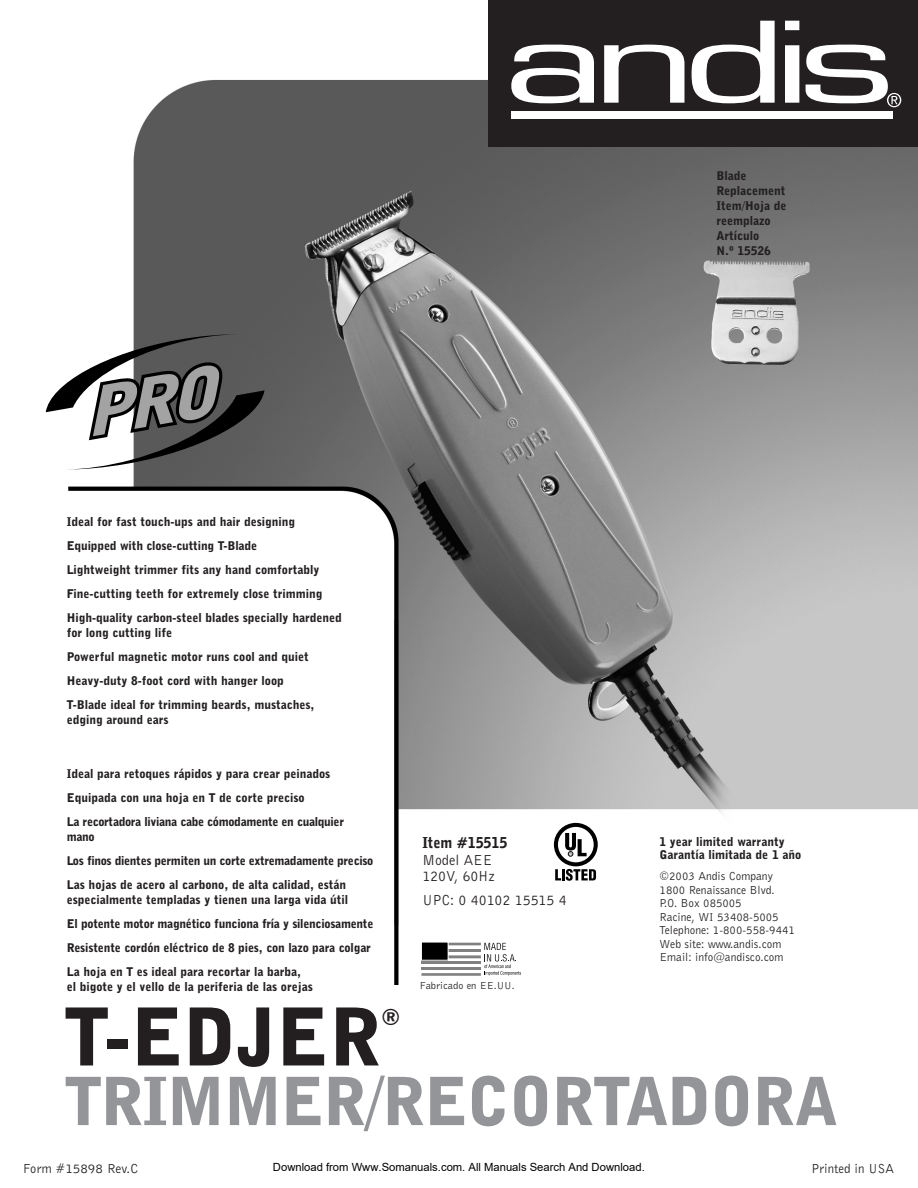
<style>
.page{position:relative;width:918px;height:1188px;background:#fff}
.page>*{position:absolute;margin:0;border:0;box-sizing:border-box;transform-origin:0 0}
.t1{font:900 79.35px "Bell Gothic BT";color:#231f20}
.t2{font:900 66px "Bell Gothic BT";letter-spacing:-.025em;color:#939598}
.t3{font:900 22.5px "Bell Gothic BT";color:#231f20}
.t4{font:15px/16.5px "Bell Gothic BT";color:#231f20;scale:.95 1}
.t5{font:900 15px "Bell Gothic BT";color:#231f20;scale:.95 1}
.t6{font:13.5px "Bell Gothic BT";color:#231f20;scale:.95 1}
.t7{font:900 12px/15px "Bell Gothic BT";color:#231f20}
.t8{font:12px/13.5px "Bell Gothic BT";color:#231f20;scale:.96 1}
.t9{font:900 12px/15px "Bell Gothic BT";letter-spacing:-.025em;color:#231f20}
.t10{font:900 12px "Bell Gothic BT";letter-spacing:-.02em;color:#231f20}
.t11{font:11.25px "Arial";color:#000}
.t12{font:10.5px "Bell Gothic BT";color:#231f20}
</style>
<div class="page">
<img style="left:68px;top:80px;width:850px;height:905px">
<div style="left:488px;top:0;width:430px;height:146px;background:#231f20"></div>
<svg style="left:511px;top:45px;width:83px;height:58px"></svg>
<svg style="left:604px;top:45px;width:81px;height:58px"></svg>
<svg style="left:692px;top:21px;width:83px;height:82px"></svg>
<svg style="left:785px;top:21px;width:14px;height:82px"></svg>
<svg style="left:806px;top:45px;width:95px;height:62px"></svg>
<div style="left:511px;top:111px;width:381px;height:8px;background:#fff"></div>
<svg style="left:45px;top:329px;width:228px;height:145px"></svg>
<svg style="left:554px;top:823px;width:44px;height:58px"></svg>
<svg style="left:420px;top:941px;width:102px;height:37px"></svg>
<hr style="left:448px;top:943px;width:33px;height:2px;background:#808080">
<hr style="left:448px;top:949px;width:33px;height:3px;background:#808080">
<hr style="left:448px;top:955px;width:33px;height:3px;background:#808080">
<hr style="left:421px;top:962px;width:60px;height:2px;background:#808080">
<hr style="left:421px;top:967px;width:60px;height:3px;background:#808080">
<hr style="left:421px;top:973px;width:60px;height:3px;background:#808080">
<div style="left:421px;top:942px;width:27px;height:18px;background:#000"></div>
<svg style="left:484px;top:943px;width:37px;height:33px"></svg>
<p class="t7" style="left:717px;top:168px;width:71px">Blade<br>Replacement</p>
<p class="t7" style="left:717px;top:198px;width:71px">Item/Hoja de reemplazo<br>Artículo</p>
<p class="t7" style="left:717px;top:243px;width:56px">N.º 15526</p>
<p class="t7" style="left:67px;top:514px;width:230px">Ideal for fast touch-ups and hair designing</p>
<p class="t7" style="left:67px;top:538px;width:192px">Equipped with close-cutting T-Blade</p>
<p class="t7" style="left:67px;top:562px;width:254px">Lightweight trimmer fits any hand comfortably</p>
<p class="t7" style="left:67px;top:586px;width:257px">Fine-cutting teeth for extremely close trimming</p>
<p class="t7" style="left:67px;top:610px;width:276px">High-quality carbon-steel blades specially hardened</p>
<p class="t7" style="left:67px;top:625px;width:107px">for long cutting life</p>
<p class="t7" style="left:67px;top:649px;width:244px">Powerful magnetic motor runs cool and quiet</p>
<p class="t7" style="left:67px;top:673px;width:219px">Heavy-duty 8-foot cord with hanger loop</p>
<p class="t7" style="left:67px;top:697px;width:249px">T-Blade ideal for trimming beards, mustaches, edging around ears</p>
<p class="t7" style="left:67px;top:766px;width:265px">Ideal para retoques rápidos y para crear peinados</p>
<p class="t7" style="left:67px;top:790px;width:239px">Equipada con una hoja en T de corte preciso</p>
<p class="t9" style="left:67px;top:814px;width:279px">La recortadora liviana cabe cómodamente en cualquier mano</p>
<p class="t9" style="left:67px;top:853px;width:308px">Los finos dientes permiten un corte extremadamente preciso</p>
<p class="t7" style="left:67px;top:877px;width:281px">Las hojas de acero al carbono, de alta calidad, están</p>
<p class="t7" style="left:67px;top:892px;width:283px">especialmente templadas y tienen una larga vida útil</p>
<p class="t10" style="left:67px;top:917px;width:308px">El potente motor magnético funciona fría y silenciosamente</p>
<p class="t7" style="left:67px;top:940px;width:306px">Resistente cordón eléctrico de 8 pies, con lazo para colgar</p>
<p class="t7" style="left:67px;top:964px;width:248px">La hoja en T es ideal para recortar la barba, el bigote y el vello de la periferia de las orejas</p>
<p class="t1" style="left:64px;top:987px;width:261px">t-edjER</p>
<p class="t3" style="left:382px;top:1003px;width:20px">®</p>
<p class="t5" style="left:422px;top:833px;width:91px">Item #15515</p>
<p class="t4" style="left:422px;top:851px;width:78px">Model AEE<br>120V, 60Hz</p>
<p class="t4" style="left:422px;top:891px;width:153px">UPC: 0 40102 15515 4</p>
<p class="t12" style="left:420px;top:979px;width:96px">Fabricado en EE.UU.</p>
<p class="t7" style="left:660px;top:834px;width:127px">1 year limited warranty</p>
<p class="t7" style="left:660px;top:847px;width:143px">Garantía limitada de 1 año</p>
<p class="t8" style="left:660px;top:869px;width:119px">©2003 Andis Company</p>
<p class="t8" style="left:660px;top:883px;width:122px">1800 Renaissance Blvd.</p>
<p class="t8" style="left:660px;top:896px;width:87px">P.O. Box 085005</p>
<p class="t8" style="left:660px;top:910px;width:142px">Racine, WI 53408-5005<br>Telephone: 1-800-558-9441<br>Web site: www.andis.com</p>
<p class="t8" style="left:660px;top:950px;width:131px">Email: info@andisco.com</p>
<p class="t2" style="left:65px;top:1060px;width:775px">Trimmer/Recortadora</p>
<p class="t11" style="left:273px;top:1160px;width:373px">Download from Www.Somanuals.com. All Manuals Search And Download.</p>
<p class="t6" style="left:23px;top:1160px;width:123px">Form #15898 Rev.C</p>
<p class="t6" style="left:812px;top:1160px;width:88px">Printed in USA</p>
</div>
